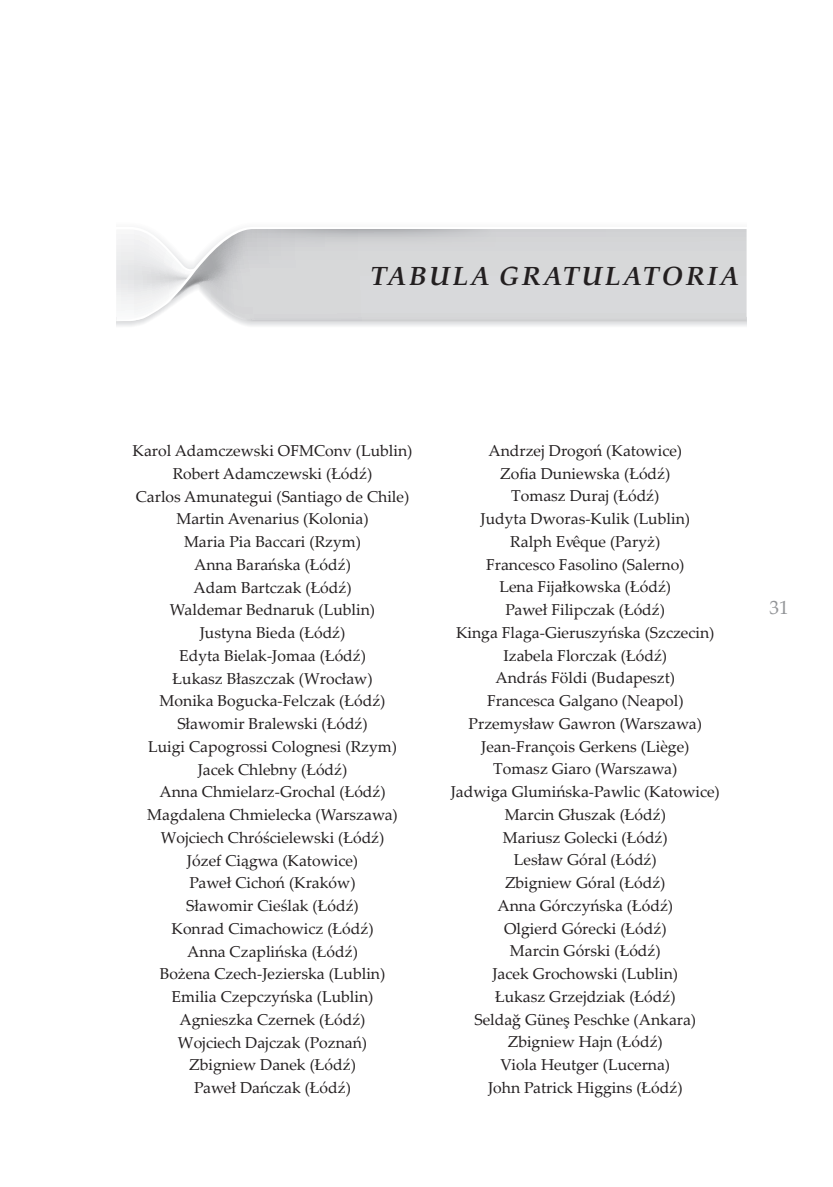
<style>
.page{position:relative;width:833px;height:1187px;background:#fff}
.page>*{position:absolute;margin:0;border:0;box-sizing:border-box;transform-origin:0 0}
.t1{font:italic 700 26.25px "Palatino Linotype";letter-spacing:.1em;color:#231f20}
.t2{font:19.25px "Palatino Linotype";color:#939598}
.t3{font:15.75px/22.8px "Palatino Linotype";color:#231f20;text-align:center}
</style>
<div class="page">
<svg style="left:116px;top:234px;width:630px;height:88px;fill:#edeeef"></svg>
<svg style="left:166px;top:233px;width:580px;height:88px;background:#d8d9db"></svg>
<div style="left:238px;top:229px;width:508px;height:24px;background:linear-gradient(to bottom,#c8c9cc,#d7d8da)"></div>
<h1 class="t1" style="left:370px;top:257px;width:370px">TABULA GRATULATORIA</h1>
<p class="t3" style="left:133px;top:439px;width:281px">Karol Adamczewski OFMConv (Lublin)<br>Robert Adamczewski (Łódź)<br>Carlos Amunategui (Santiago de Chile)<br>Martin Avenarius (Kolonia)<br>Maria Pia Baccari (Rzym)<br>Anna Barańska (Łódź)<br>Adam Bartczak (Łódź)<br>Waldemar Bednaruk (Lublin)<br>Justyna Bieda (Łódź)<br>Edyta Bielak-Jomaa (Łódź)<br>Łukasz Błaszczak (Wrocław)<br>Monika Bogucka-Felczak (Łódź)<br>Sławomir Bralewski (Łódź)<br>Luigi Capogrossi Colognesi (Rzym)<br>Jacek Chlebny (Łódź)<br>Anna Chmielarz-Grochal (Łódź)<br>Magdalena Chmielecka (Warszawa)<br>Wojciech Chróścielewski (Łódź)<br>Józef Ciągwa (Katowice)<br>Paweł Cichoń (Kraków)<br>Sławomir Cieślak (Łódź)<br>Konrad Cimachowicz (Łódź)<br>Anna Czaplińska (Łódź)<br>Bożena Czech-Jezierska (Lublin)<br>Emilia Czepczyńska (Lublin)<br>Agnieszka Czernek (Łódź)<br>Wojciech Dajczak (Poznań)<br>Zbigniew Danek (Łódź)<br>Paweł Dańczak (Łódź)</p>
<p class="t3" style="left:450px;top:439px;width:270px">Andrzej Drogoń (Katowice)<br>Zofia Duniewska (Łódź)<br>Tomasz Duraj (Łódź)<br>Judyta Dworas-Kulik (Lublin)<br>Ralph Evêque (Paryż)<br>Francesco Fasolino (Salerno)<br>Lena Fijałkowska (Łódź)<br>Paweł Filipczak (Łódź)<br>Kinga Flaga-Gieruszyńska (Szczecin)<br>Izabela Florczak (Łódź)<br>András Földi (Budapeszt)<br>Francesca Galgano (Neapol)<br>Przemysław Gawron (Warszawa)<br>Jean-François Gerkens (Liège)<br>Tomasz Giaro (Warszawa)<br>Jadwiga Glumińska-Pawlic (Katowice)<br>Marcin Głuszak (Łódź)<br>Mariusz Golecki (Łódź)<br>Lesław Góral (Łódź)<br>Zbigniew Góral (Łódź)<br>Anna Górczyńska (Łódź)<br>Olgierd Górecki (Łódź)<br>Marcin Górski (Łódź)<br>Jacek Grochowski (Lublin)<br>Łukasz Grzejdziak (Łódź)<br>Seldağ Güneş Peschke (Ankara)<br>Zbigniew Hajn (Łódź)<br>Viola Heutger (Lucerna)<br>John Patrick Higgins (Łódź)</p>
<p class="t2" style="left:769px;top:594px;width:21px">31</p>
</div>
